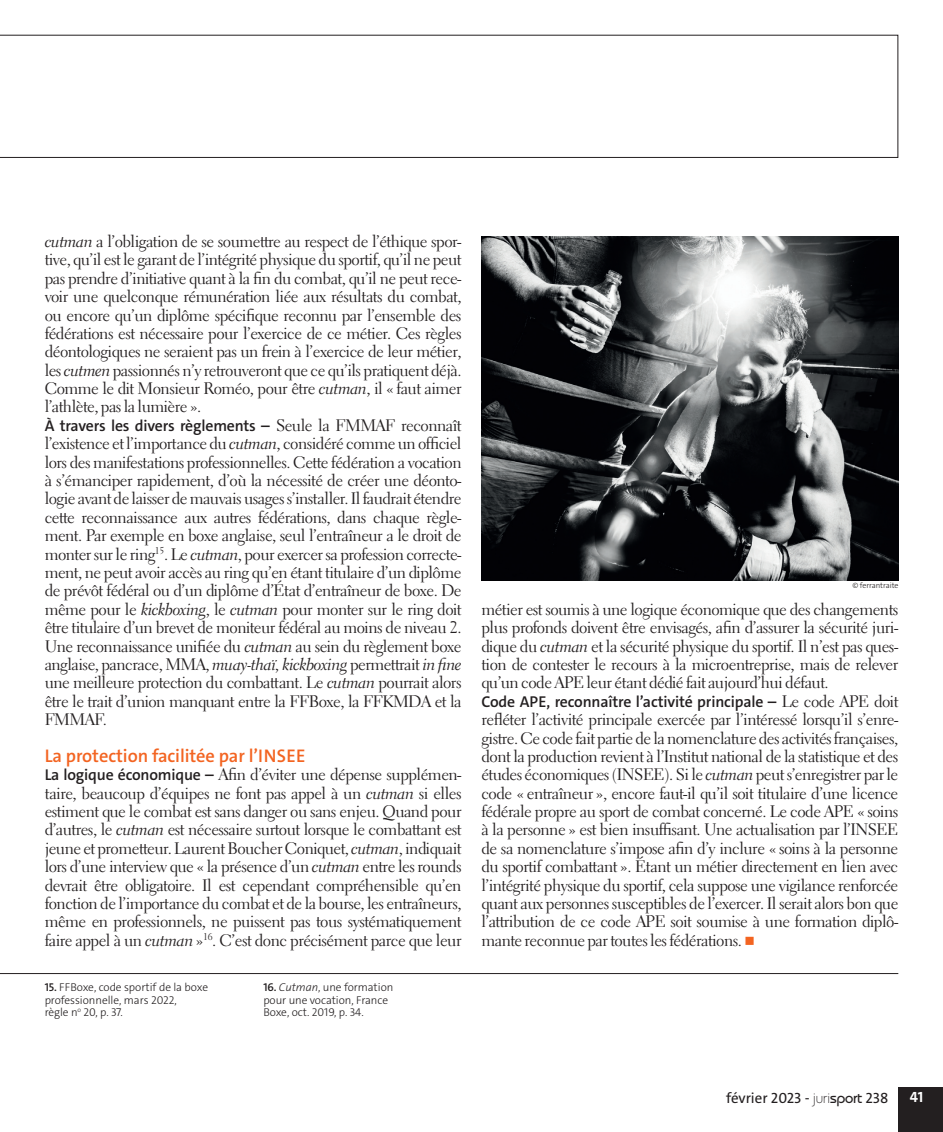
<style>
.page{position:relative;width:943px;height:1132px;background:#fff}
.page>*{position:absolute;margin:0;border:0;box-sizing:border-box;transform-origin:0 0}
.Intertitre3{font:600 18.38px "The Sans";letter-spacing:-.005em;color:#f36421}
.Texte_courant{font:16.62px/18.4px "Electra LT Std";letter-spacing:-.03em;color:#231f20;text-align:justify}
.Texte_courant-2{font:600 15.75px "The Sans";letter-spacing:-.01em;color:#231f20}
.t1{font:14.88px "The Sans";color:#231f20}
.t2{font:700 14.88px "The Sans";color:#fff}
.Notes{font:300 11.38px/12.2px "The Sans";letter-spacing:-.005em;color:#231f20}
.Copyright{font:300 7.88px "The Sans";letter-spacing:-.005em;color:#231f20}
.s1{font-family:"Electra LT Std Cursive"}
.s2{font-family:"Electra LT Std";font-weight:400;font-size:16.62px}
.s3{font-family:"The Sans";font-weight:600;font-size:15.75px}
.s4{font-weight:600}
.s5{font-style:italic}
.s6{color:#f36421}
.s7{font-family:"Bauhaus Light ITC"}
.s8{font-family:"Bauhaus Medium ITC"}
</style>
<div class="page">
<svg style="left:0;top:35px;width:898px;height:123px"></svg>
<hr style="left:0;top:972px;width:898px;height:1px;background:#231f20">
<div style="left:898px;top:1086px;width:45px;height:45px;background:#231f20"></div>
<img style="left:481px;top:236px;width:417px;height:344px">
<p class="Texte_courant" style="left:45px;top:232px;width:418px"><span class="s1">cutman</span> a l’obligation de se soumettre au respect de l’éthique spor&shy;tive, qu’il est le garant de l’intégrité physique du sportif, qu’il ne peut pas prendre d’initiative quant à la fin du combat, qu’il ne peut rece&shy;voir une quelconque rémunération liée aux résultats du combat, ou encore qu’un diplôme spécifique reconnu par l’ensemble des fédérations est nécessaire pour l’exercice de ce métier. Ces règles déontologiques ne seraient pas un frein à l’exercice de leur métier, les <span class="s1">cutmen</span> passionnés n’y retrouveront que ce qu’ils pratiquent déjà.<br>Comme le dit Monsieur Roméo, pour être <span class="s1">cutman</span>, il « faut aimer l’athlète, pas la lumière ».</p>
<p class="Texte_courant-2" style="left:45px;top:415px;width:418px">À travers les divers règlements – <span class="s2">Seule la FMMAF reconnaît</span></p>
<p class="Texte_courant" style="left:45px;top:434px;width:418px">l’existence et l’importance du <span class="s1">cutman</span>, considéré comme un officiel lors des manifestations professionnelles. Cette fédération a vocation à s’émanciper rapidement, d’où la nécessité de créer une déonto&shy;logie avant de laisser de mauvais usages s’installer. Il faudrait étendre cette reconnaissance aux autres fédérations, dans chaque règle&shy;ment. Par exemple en boxe anglaise, seul l’entraîneur a le droit de monter sur le ring<sup>15</sup>. Le <span class="s1">cutman</span>, pour exercer sa profession correcte&shy;ment, ne peut avoir accès au ring qu’en étant titulaire d’un diplôme de prévôt fédéral ou d’un diplôme d’État d’entraîneur de boxe. De même pour le <span class="s1">kickboxing</span>, le <span class="s1">cutman</span> pour monter sur le ring doit être titulaire d’un brevet de moniteur fédéral au moins de niveau 2.<br>Une reconnaissance unifiée du <span class="s1">cutman</span> au sein du règlement boxe anglaise, pancrace, MMA, <span class="s1">muay-thaï, kickboxing</span> permettrait <span class="s1">in fine </span>une meilleure protection du combattant. Le <span class="s1">cutman</span> pourrait alors être le trait d’union manquant entre la FFBoxe, la FFKMDA et la FMMAF.</p>
<p class="Intertitre3" style="left:45px;top:743px;width:262px">La protection facilitée par l’INSEE</p>
<p class="Texte_courant" style="left:45px;top:765px;width:418px"><span class="s3">La logique économique –</span> Afin d’éviter une dépense supplémen&shy;taire, beaucoup d’équipes ne font pas appel à un <span class="s1">cutman</span> si elles estiment que le combat est sans danger ou sans enjeu. Quand pour d’autres, le <span class="s1">cutman</span> est nécessaire surtout lorsque le combattant est jeune et prometteur. Laurent Boucher Coniquet, <span class="s1">cutman</span>, indiquait lors d’une interview que « la présence d’un <span class="s1">cutman</span> entre les rounds devrait être obligatoire. Il est cependant compréhensible qu’en fonction de l’importance du combat et de la bourse, les entraîneurs, même en professionnels, ne puissent pas tous systématiquement faire appel à un <span class="s1">cutman</span> »<sup>16</sup>. C’est donc précisément parce que leur</p>
<p class="Notes" style="left:45px;top:981px;width:165px"><span class="s4">15.</span> FFBoxe, code sportif de la boxe professionnelle, mars 2022,<br>règle n<sup>o</sup> 20, p. 37.</p>
<p class="Notes" style="left:263px;top:981px;width:131px"><span class="s4">16.</span> <span class="s5">Cutman</span>, une formation pour une vocation, France<br>Boxe, oct. 2019, p. 34.</p>
<p class="Copyright" style="left:852px;top:580px;width:47px">© ferrantraite</p>
<p class="Texte_courant" style="left:481px;top:599px;width:418px">métier est soumis à une logique économique que des changements plus profonds doivent être envisagés, afin d’assurer la sécurité juri&shy;dique du <span class="s1">cutman</span> et la sécurité physique du sportif. Il n’est pas ques&shy;tion de contester le recours à la microentreprise, mais de relever qu’un code APE leur étant dédié fait aujourd’hui défaut.</p>
<p class="Texte_courant-2" style="left:481px;top:691px;width:418px">Code APE, reconnaître l’activité principale – <span class="s2">Le code APE doit</span></p>
<p class="Texte_courant" style="left:481px;top:710px;width:418px">refléter l’activité principale exercée par l’intéressé lorsqu’il s’enre&shy;gistre. Ce code fait partie de la nomenclature des activités françaises, dont la production revient à l’Institut national de la statistique et des études économiques (INSEE). Si le <span class="s1">cutman</span> peut s’enregistrer par le code « entraîneur », encore faut-il qu’il soit titulaire d’une licence fédérale propre au sport de combat concerné. Le code APE « soins à la personne » est bien insuffisant. Une actualisation par l’INSEE de sa nomenclature s’impose afin d’y inclure « soins à la personne du sportif combattant ». Étant un métier directement en lien avec l’intégrité physique du sportif, cela suppose une vigilance renforcée quant aux personnes susceptibles de l’exercer. Il serait alors bon que l’attribution de ce code APE soit soumise à une formation diplô&shy;mante reconnue par toutes les fédérations. <span class="s6">■</span></p>
<p class="t1" style="left:726px;top:1087px;width:164px">février 2023 - <span class="s7">juri</span><span class="s8">sport</span> 238</p>
<p class="t2" style="left:909px;top:1087px;width:15px">41</p>
</div>
